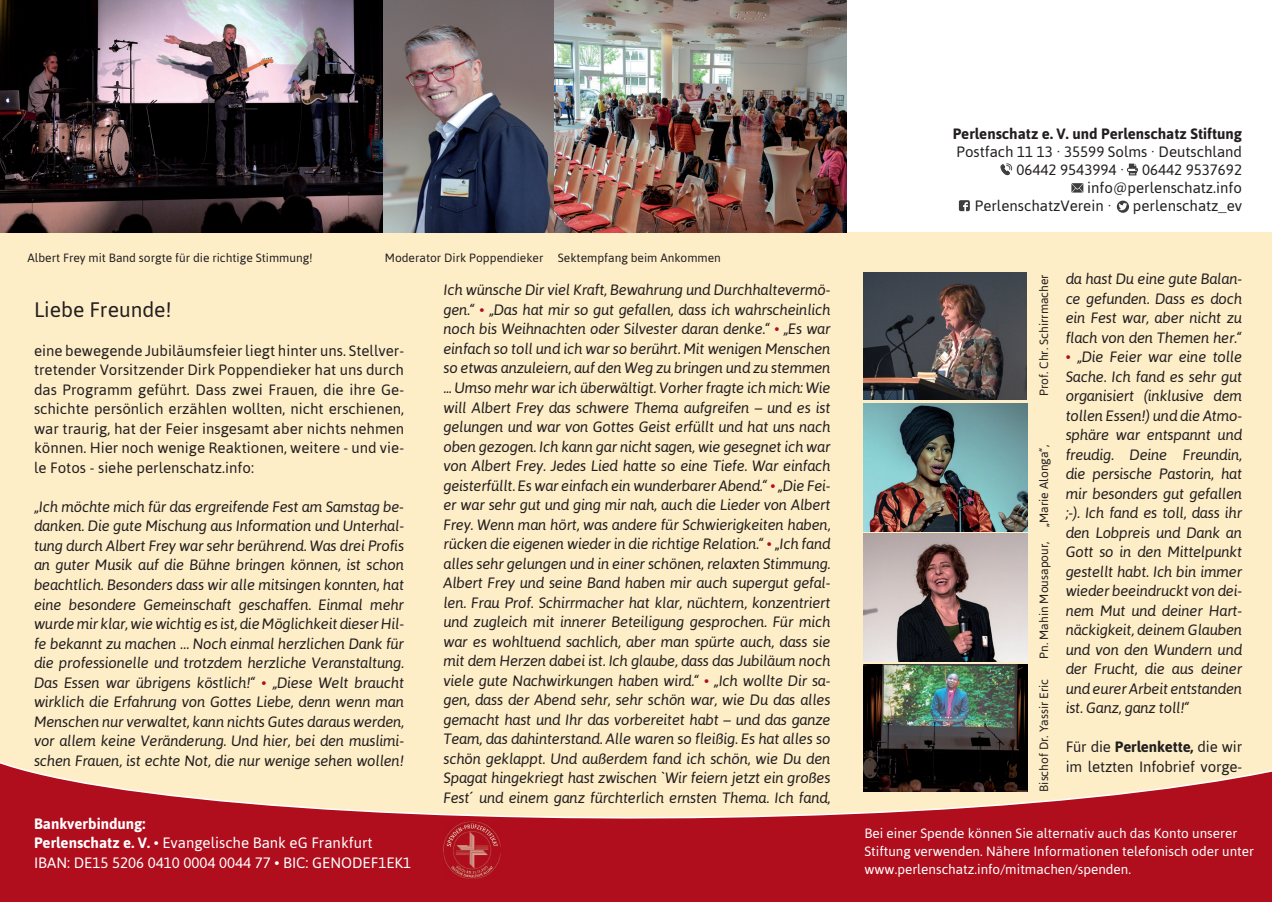
<style>
.page{position:relative;width:1272px;height:902px;background:#fff}
.page>*{position:absolute;margin:0;border:0;box-sizing:border-box;transform-origin:0 0}
.t1{font:21px "Asap";color:#231f20}
.t2{font:italic 15px/19.5px "Asap";letter-spacing:-.02em;color:#231f20;text-align:justify}
.t3{font:15px/19.5px "Asap";color:#231f20}
.t4{font:15px/19.5px "Asap";color:#fff}
.t5{font:700 15px "Asap";color:#231f20}
.t6{font:13.5px/18px "Asap";color:#fff}
.t7{font:12px "Asap";color:#231f20}
.s1{font-style:normal;color:#b00d1d}
.s2{font-style:normal}
.s3{font-weight:700}
</style>
<div class="page">
<div style="left:0;top:232px;width:1271px;height:669px;background:#feeec8"></div>
<svg style="left:0;top:613px;width:1271px;height:288px"></svg>
<svg style="left:1071px;top:183px;width:12px;height:9px"></svg>
<svg style="left:1116px;top:200px;width:12px;height:13px"></svg>
<svg style="left:958px;top:200px;width:11px;height:11px"></svg>
<svg style="left:1000px;top:163px;width:12px;height:12px"></svg>
<div style="left:1126px;top:168px;width:11px;height:4px;border:1px solid #3e3e3f;border-radius:2px"></div>
<svg style="left:1128px;top:163px;width:8px;height:13px"></svg>
<img style="left:863px;top:534px;width:164px;height:127px">
<img style="left:443px;top:821px;width:57px;height:57px">
<img style="left:443px;top:837px;width:23px;height:14px">
<img style="left:0;top:0;width:383px;height:232px">
<img style="left:863px;top:664px;width:164px;height:127px">
<img style="left:863px;top:272px;width:163px;height:128px">
<img style="left:863px;top:403px;width:164px;height:128px">
<img style="left:383px;top:0;width:463px;height:232px">
<p class="t7" style="left:27px;top:250px;width:287px">Albert Frey mit Band sorgte für die richtige Stimmung!</p>
<p class="t7" style="left:385px;top:250px;width:337px">Moderator Dirk Poppendieker Sektempfang beim Ankommen</p>
<h1 class="t1" style="left:34px;top:297px;width:139px">Liebe Freunde!</h1>
<p class="t3" style="left:34px;top:340px;width:371px;text-align:justify">eine bewegende Jubiläumsfeier liegt hinter uns. Stellver&shy;tretender Vorsitzender Dirk Poppendieker hat uns durch das Programm geführt. Dass zwei Frauen, die ihre Ge&shy;schichte persönlich erzählen wollten, nicht erschienen, war traurig, hat der Feier insgesamt aber nichts nehmen können. Hier noch wenige Reaktionen, weitere - und vie&shy;le Fotos - siehe perlenschatz.info:</p>
<p class="t2" style="left:34px;top:496px;width:371px">„Ich möchte mich für das ergreifende Fest am Samstag be&shy;danken. Die gute Mischung aus Information und Unterhal&shy;tung durch Albert Frey war sehr berührend. Was drei Profis an guter Musik auf die Bühne bringen können, ist schon beachtlich. Besonders dass wir alle mitsingen konnten, hat eine besondere Gemeinschaft geschaffen. Einmal mehr wurde mir klar, wie wichtig es ist, die Möglichkeit dieser Hil&shy;fe bekannt zu machen … Noch einmal herzlichen Dank für die professionelle und trotzdem herzliche Veranstaltung.<br>Das Essen war übrigens köstlich!“ <span class="s1">•</span> „Diese Welt braucht wirklich die Erfahrung von Gottes Liebe, denn wenn man Menschen nur verwaltet, kann nichts Gutes daraus werden, vor allem keine Veränderung. Und hier, bei den muslimi&shy;schen Frauen, ist echte Not, die nur wenige sehen wollen!</p>
<p class="t2" style="left:443px;top:280px;width:388px">Ich wünsche Dir viel Kraft, Bewahrung und Durchhaltevermö&shy;gen.“ <span class="s1">•</span> „Das hat mir so gut gefallen, dass ich wahrscheinlich noch bis Weihnachten oder Silvester daran denke.“ <span class="s1">•</span> „Es war einfach so toll und ich war so berührt. Mit wenigen Menschen so etwas anzuleiern, auf den Weg zu bringen und zu stemmen ... Umso mehr war ich überwältigt. Vorher fragte ich mich: Wie will Albert Frey das schwere Thema aufgreifen – und es ist gelungen und war von Gottes Geist erfüllt und hat uns nach oben gezogen. Ich kann gar nicht sagen, wie gesegnet ich war von Albert Frey. Jedes Lied hatte so eine Tiefe. War einfach geisterfüllt. Es war einfach ein wunderbarer Abend.“ <span class="s1">•</span> „Die Fei&shy;er war sehr gut und ging mir nah, auch die Lieder von Albert Frey. Wenn man hört, was andere für Schwierigkeiten haben, rücken die eigenen wieder in die richtige Relation.“ <span class="s1">•</span> <span class="s2">„</span>Ich fand alles sehr gelungen und in einer schönen, relaxten Stimmung.<br>Albert Frey und seine Band haben mir auch supergut gefal&shy;len. Frau Prof. Schirrmacher hat klar, nüchtern, konzentriert und zugleich mit innerer Beteiligung gesprochen. Für mich war es wohltuend sachlich, aber man spürte auch, dass sie mit dem Herzen dabei ist. Ich glaube, dass das Jubiläum noch viele gute Nachwirkungen haben wird.“ <span class="s1">•</span> „Ich wollte Dir sa&shy;gen, dass der Abend sehr, sehr schön war, wie Du das alles gemacht hast und Ihr das vorbereitet habt – und das ganze Team, das dahinterstand. Alle waren so fleißig. Es hat alles so schön geklappt. Und außerdem fand ich schön, wie Du den Spagat hingekriegt hast zwischen `Wir feiern jetzt ein großes Fest´ und einem ganz fürchterlich ernsten Thema. Ich fand,</p>
<p class="t5" style="left:952px;top:125px;width:291px">Perlenschatz e. V. und Perlenschatz Stiftung</p>
<p class="t3" style="left:956px;top:141px;width:287px">Postfach 11 13 · 35599 Solms · Deutschland</p>
<p class="t3" style="left:1016px;top:159px;width:227px">06442 9543994 · 06442 9537692</p>
<p class="t3" style="left:1087px;top:177px;width:156px">info@perlenschatz.info</p>
<p class="t3" style="left:974px;top:195px;width:138px">PerlenschatzVerein ·</p>
<p class="t3" style="left:1132px;top:195px;width:111px">perlenschatz_ev</p>
<p class="t7" style="left:1036px;top:396px;width:123px;rotate:-90deg">Prof. Chr. Schirrmacher</p>
<p class="t7" style="left:1036px;top:658px;width:215px;rotate:-90deg">Pn. Mahin Mousapour, „Marie Alonga“,</p>
<p class="t7" style="left:1036px;top:791px;width:115px;rotate:-90deg">Bischof Dr. Yassir Eric</p>
<p class="t2" style="left:1065px;top:269px;width:178px">da hast Du eine gute Balan&shy;ce gefunden. Dass es doch ein Fest war, aber nicht zu flach von den Themen her.“</p>
<p class="t2" style="left:1065px;top:347px;width:178px"><span class="s1">•</span> „Die Feier war eine tolle Sache. Ich fand es sehr gut organisiert (inklusive dem tollen Essen!) und die Atmo&shy;sphäre war entspannt und freudig. Deine Freundin, die persische Pastorin, hat mir besonders gut gefallen ;-). Ich fand es toll, dass ihr den Lobpreis und Dank an Gott so in den Mittelpunkt gestellt habt. Ich bin immer wieder beeindruckt von dei&shy;nem Mut und deiner Hart&shy;näckigkeit, deinem Glauben und von den Wundern und der Frucht, die aus deiner und eurer Arbeit entstanden ist. Ganz, ganz toll!“</p>
<p class="t3" style="left:1065px;top:737px;width:178px">Für die <span class="s3">Perlenkette,</span> die wir im letzten Infobrief vorge-</p>
<p class="t4" style="left:34px;top:813px;width:379px"><span class="s3">Bankverbindung:<br>Perlenschatz e. V.</span> • Evangelische Bank eG Frankfurt<br>IBAN: DE15 5206 0410 0004 0044 77 • BIC: GENODEF1EK1</p>
<p class="t6" style="left:864px;top:824px;width:391px">Bei einer Spende können Sie alternativ auch das Konto unserer<br>Stiftung verwenden. Nähere Informationen telefonisch oder unter www.perlenschatz.info/mitmachen/spenden.</p>
</div>
